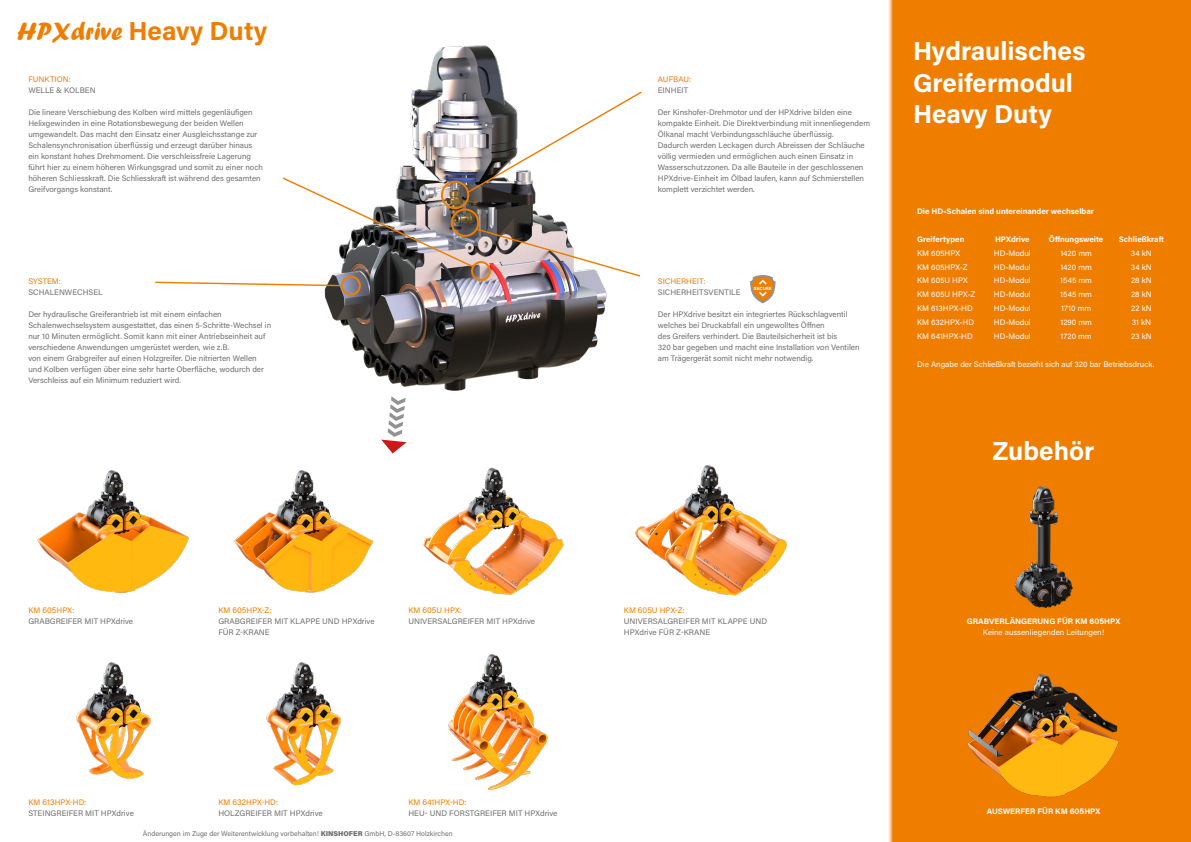
<style>
.page{position:relative;width:1191px;height:842px;background:#fff}
.page>*{position:absolute;margin:0;border:0;box-sizing:border-box;transform-origin:0 0}
.t1{font:700 26px/31.2px "Acumin Pro";color:#fff}
.t2{font:700 26px "Acumin Pro";color:#ef7d00}
.t3{font:8px/11px "Acumin Pro";color:#706f6f}
.t4{font:8px "Acumin Pro";color:#fff}
.t5{font:700 8px "Acumin Pro";color:#fff}
.t6{font:8px "Acumin Pro";color:#ef7d00}
.t7{font:7px "Acumin Pro";color:#706f6f}
.t8{font:700 4.5px "Acumin Pro";letter-spacing:.005em;color:#fff}
.s1{font-family:"Forte";font-weight:400}
.s2{font-weight:900}
</style>
<div class="page">
<img style="left:324px;top:45px;width:318px;height:346px">
<div style="left:887px;top:0;width:304px;height:842px;background:#ef7d00"></div>
<img style="left:37px;top:470px;width:153px;height:123px">
<img style="left:76px;top:662px;width:75px;height:117px">
<img style="left:266px;top:662px;width:75px;height:124px">
<img style="left:423px;top:467px;width:141px;height:128px">
<img style="left:448px;top:654px;width:100px;height:136px">
<img style="left:635px;top:465px;width:152px;height:131px">
<div style="left:341px;top:276px;width:20px;height:20px;border:2px solid #ef7d00;border-radius:50%"></div>
<svg style="left:750px;top:275px;width:25px;height:28px"></svg>
<img style="left:234px;top:470px;width:140px;height:123px">
<img style="left:967px;top:673px;width:152px;height:125px">
<img style="left:1014px;top:486px;width:59px;height:123px">
<svg style="left:155px;top:92px;width:486px;height:194px"></svg>
<svg style="left:381px;top:396px;width:25px;height:57px"></svg>
<h1 class="t2" style="left:17px;top:13px;width:252px"><span class="s1">HPXdrive</span> Heavy Duty</h1>
<p class="t6" style="left:28px;top:74px;width:44px">FUNKTION:</p>
<p class="t3" style="left:28px;top:85px;width:69px">WELLE &amp; KOLBEN</p>
<p class="t3" style="left:28px;top:107px;width:236px">Die lineare Verschiebung des Kolben wird mittels gegenläufigen Helixgewinden in eine Rotationsbewegung der beiden Wellen umgewandelt. Das macht den Einsatz einer Ausgleichsstange zur Schalensynchronisation überflüssig und erzeugt darüber hinaus ein konstant hohes Drehmoment. Die verschleissfreie Lagerung führt hier zu einem höheren Wirkungsgrad und somit zu einer noch höheren Schliesskraft. Die Schliesskraft ist während des gesamten Greifvorgangs konstant.</p>
<p class="t6" style="left:28px;top:275px;width:34px">SYSTEM:</p>
<p class="t3" style="left:28px;top:286px;width:76px">SCHALENWECHSEL</p>
<p class="t3" style="left:28px;top:308px;width:244px">Der hydraulische Greiferantrieb ist mit einem einfachen Schalenwechselsystem ausgestattet, das einen 5-Schritte-Wechsel in nur 10 Minuten ermöglicht. Somit kann mit einer Antriebseinheit auf verschiedene Anwendungen umgerüstet werden, wie z.B.<br>von einem Grabgreifer auf einen Holzgreifer. Die nitrierten Wellen und Kolben verfügen über eine sehr harte Oberfläche, wodurch der Verschleiss auf ein Minimum reduziert wird.</p>
<p class="t6" style="left:28px;top:604px;width:48px">KM 605HPX:</p>
<p class="t3" style="left:28px;top:615px;width:106px">GRABGREIFER MIT HPXdrive</p>
<p class="t6" style="left:28px;top:797px;width:60px">KM 613HPX-HD:</p>
<p class="t3" style="left:28px;top:808px;width:107px">STEINGREIFER MIT HPXdrive</p>
<p class="t6" style="left:218px;top:604px;width:55px">KM 605HPX-Z:</p>
<p class="t3" style="left:218px;top:615px;width:158px">GRABGREIFER MIT KLAPPE UND HPXdrive<br>FÜR Z-KRANE</p>
<p class="t6" style="left:408px;top:604px;width:55px">KM 605U HPX:</p>
<p class="t3" style="left:408px;top:615px;width:128px">UNIVERSALGREIFER MIT HPXdrive</p>
<p class="t6" style="left:218px;top:797px;width:61px">KM 632HPX-HD:</p>
<p class="t3" style="left:218px;top:808px;width:106px">HOLZGREIFER MIT HPXdrive</p>
<p class="t6" style="left:408px;top:797px;width:60px">KM 641HPX-HD:</p>
<p class="t3" style="left:408px;top:808px;width:151px">HEU- UND FORSTGREIFER MIT HPXdrive</p>
<p class="t7" style="left:143px;top:829px;width:311px">Änderungen im Zuge der Weiterentwicklung vorbehalten! <span class="s2">KINSHOFER</span> GmbH, D-83607 Holzkirchen</p>
<p class="t6" style="left:658px;top:74px;width:35px">AUFBAU:</p>
<p class="t3" style="left:658px;top:85px;width:32px">EINHEIT</p>
<p class="t3" style="left:658px;top:107px;width:214px">Der Kinshofer-Drehmotor und der HPXdrive bilden eine kompakte Einheit. Die Direktverbindung mit innenliegendem Ölkanal macht Verbindungsschläuche überflüssig.<br>Dadurch werden Leckagen durch Abreissen der Schläuche völlig vermieden und ermöglichen auch einen Einsatz in Wasserschutzzonen. Da alle Bauteile in der geschlossenen HPXdrive-Einheit im Ölbad laufen, kann auf Schmierstellen komplett verzichtet werden.</p>
<p class="t6" style="left:658px;top:275px;width:49px">SICHERHEIT:</p>
<p class="t3" style="left:658px;top:286px;width:84px">SICHERHEITSVENTILE</p>
<p class="t3" style="left:658px;top:308px;width:203px">Der HPXdrive besitzt ein integriertes Rückschlagventil welches bei Druckabfall ein ungewolltes Öffnen<br>des Greifers verhindert. Die Bauteilsicherheit ist bis<br>320 bar gegeben und macht eine Installation von Ventilen am Trägergerät somit nicht mehr notwendig.</p>
<p class="t8" style="left:754px;top:285px;width:19px">SECURE</p>
<h1 class="t1" style="left:913px;top:35px;width:174px">Hydraulisches<br>Greifermodul<br>Heavy Duty</h1>
<p class="t5" style="left:917px;top:206px;width:178px">Die HD-Schalen sind untereinander wechselbar</p>
<p class="t5" style="left:917px;top:233px;width:49px">Greifertypen</p>
<p class="t5" style="left:995px;top:233px;width:36px">HPXdrive</p>
<p class="t5" style="left:1049px;top:233px;width:56px">Öffnungsweite</p>
<p class="t5" style="left:1118px;top:233px;width:47px">Schließkraft</p>
<p class="t4" style="left:917px;top:247px;width:45px">KM 605HPX</p>
<p class="t4" style="left:993px;top:247px;width:38px">HD-Modul</p>
<p class="t4" style="left:1060px;top:247px;width:33px">1420 mm</p>
<p class="t4" style="left:1131px;top:247px;width:22px">34 kN</p>
<p class="t4" style="left:917px;top:261px;width:52px">KM 605HPX-Z</p>
<p class="t4" style="left:993px;top:261px;width:38px">HD-Modul</p>
<p class="t4" style="left:1060px;top:261px;width:33px">1420 mm</p>
<p class="t4" style="left:1131px;top:261px;width:22px">34 kN</p>
<p class="t4" style="left:917px;top:275px;width:52px">KM 605U HPX</p>
<p class="t4" style="left:993px;top:275px;width:38px">HD-Modul</p>
<p class="t4" style="left:1060px;top:275px;width:33px">1545 mm</p>
<p class="t4" style="left:1131px;top:275px;width:22px">28 kN</p>
<p class="t4" style="left:917px;top:289px;width:60px">KM 605U HPX-Z</p>
<p class="t4" style="left:993px;top:289px;width:38px">HD-Modul</p>
<p class="t4" style="left:1060px;top:289px;width:33px">1545 mm</p>
<p class="t4" style="left:1131px;top:289px;width:22px">28 kN</p>
<p class="t4" style="left:917px;top:303px;width:57px">KM 613HPX-HD</p>
<p class="t4" style="left:993px;top:303px;width:38px">HD-Modul</p>
<p class="t4" style="left:1061px;top:303px;width:32px">1710 mm</p>
<p class="t4" style="left:1131px;top:303px;width:22px">22 kN</p>
<p class="t4" style="left:917px;top:317px;width:59px">KM 632HPX-HD</p>
<p class="t4" style="left:993px;top:317px;width:38px">HD-Modul</p>
<p class="t4" style="left:1060px;top:317px;width:33px">1290 mm</p>
<p class="t4" style="left:1131px;top:317px;width:21px">31 kN</p>
<p class="t4" style="left:917px;top:331px;width:57px">KM 641HPX-HD</p>
<p class="t4" style="left:993px;top:331px;width:38px">HD-Modul</p>
<p class="t4" style="left:1060px;top:331px;width:33px">1720 mm</p>
<p class="t4" style="left:1131px;top:331px;width:22px">23 kN</p>
<p class="t4" style="left:917px;top:358px;width:239px">Die Angabe der Schließkraft bezieht sich auf 320 bar Betriebsdruck.</p>
<h1 class="t1" style="left:992px;top:434px;width:103px">Zubehör</h1>
<p class="t6" style="left:624px;top:604px;width:63px">KM 605U HPX-Z:</p>
<p class="t3" style="left:624px;top:615px;width:145px">UNIVERSALGREIFER MIT KLAPPE UND<br>HPXdrive FÜR Z-KRANE</p>
<p class="t5" style="left:966px;top:615px;width:155px">GRABVERLÄNGERUNG FÜR KM 605HPX</p>
<p class="t4" style="left:982px;top:627px;width:123px">Keine aussenliegenden Leitungen!</p>
<p class="t5" style="left:986px;top:805px;width:115px">AUSWERFER FÜR KM 605HPX</p>
</div>
